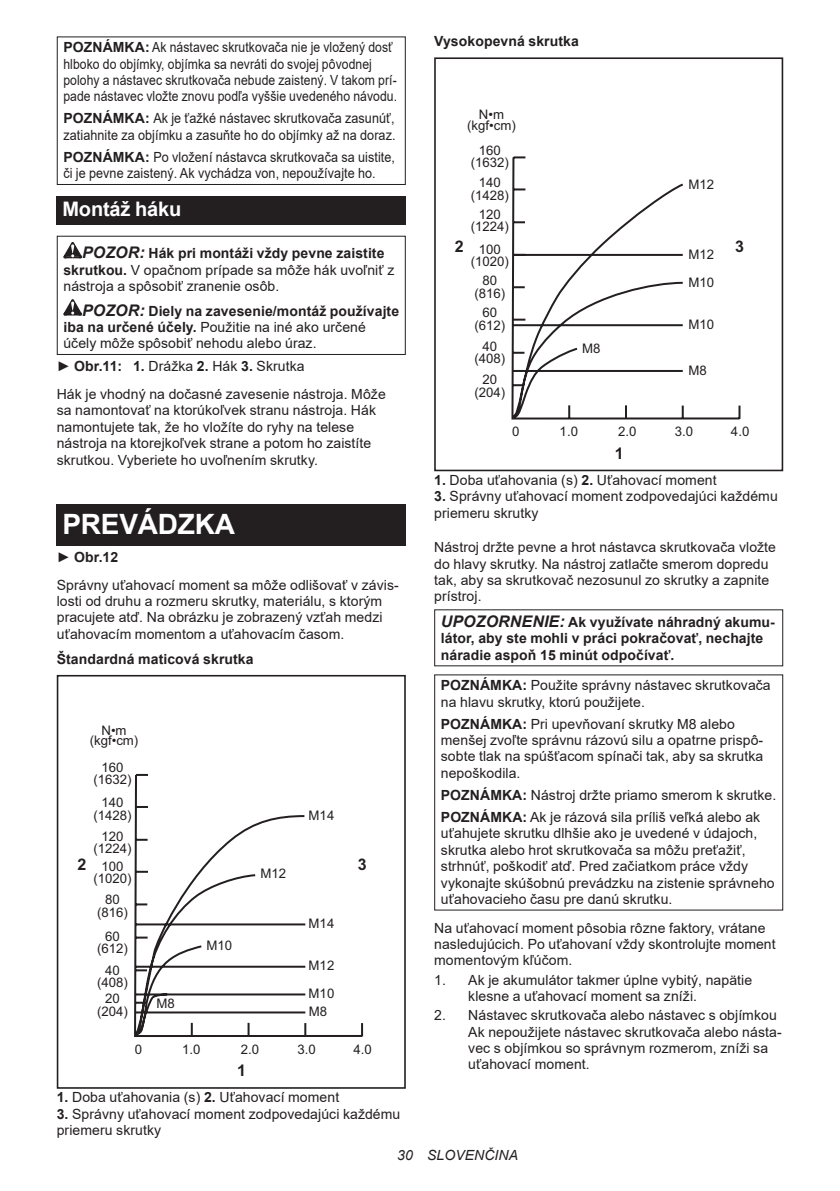
<style>
.page{position:relative;width:840px;height:1191px;background:#fff}
.page>*{position:absolute;margin:0;border:0;box-sizing:border-box;transform-origin:0 0}
.t1{font:700 28px "Arial";letter-spacing:-.01em;color:#fff}
.t2{font:700 20px "Arial";letter-spacing:-.01em;color:#fff}
.t3{font:700 16px "Arial";color:#231f20}
.t4{font:14px/16.4px "Arial";letter-spacing:.005em;color:#231f20}
.t5{font:14px/16.4px "Arial";letter-spacing:.005em;color:#231f20;scale:.87 1}
.t6{font:14px/16.4px "Arial";letter-spacing:.005em;color:#231f20;scale:.9 1}
.t7{font:700 14px/16.4px "Arial";letter-spacing:.005em;color:#231f20}
.t8{font:italic 14px "Arial";letter-spacing:.005em;color:#231f20}
.t9{font:13.2px/12.4px "Arial";color:#231f20;text-align:center}
.s1{font-weight:700}
.s2{font-weight:700;font-style:italic;font-size:16px}
.s3{font-style:italic;font-size:16px}
</style>
<div class="page">
<div style="left:57px;top:36px;width:348px;height:149px;border:1px solid #231f20"></div>
<div style="left:57px;top:196px;width:348px;height:29px;background:#231f20"></div>
<svg style="left:63px;top:242px;width:19px;height:16px"></svg>
<svg style="left:63px;top:299px;width:19px;height:16px"></svg>
<div style="left:57px;top:236px;width:348px;height:119px;border:1px solid #231f20"></div>
<div style="left:57px;top:504px;width:348px;height:41px;background:#231f20"></div>
<svg style="left:134px;top:773px;width:230px;height:264px"></svg>
<div style="left:57px;top:675px;width:348px;height:413px;border:2px solid #231f20"></div>
<svg style="left:511px;top:156px;width:230px;height:264px"></svg>
<div style="left:434px;top:57px;width:348px;height:414px;border:2px solid #231f20"></div>
<p class="t5" style="left:63px;top:39px;width:385px"><span class="s1">POZNÁMKA:</span> Ak nástavec skrutkovača nie je vložený dosť hlboko do objímky, objímka sa nevráti do svojej pôvodnej polohy a nástavec skrutkovača nebude zaistený. V takom prí&shy;pade nástavec vložte znovu podľa vyššie uvedeného návodu.</p>
<p class="t6" style="left:63px;top:110px;width:370px"><span class="s1">POZNÁMKA:</span> Ak je ťažké nástavec skrutkovača zasunúť, zatiahnite za objímku a zasuňte ho do objímky až na doraz.</p>
<p class="t6" style="left:63px;top:149px;width:370px"><span class="s1">POZNÁMKA:</span> Po vložení nástavca skrutkovača sa uistite, či je pevne zaistený. Ak vychádza von, nepoužívajte ho.</p>
<h2 class="t2" style="left:62px;top:195px;width:120px">Montáž háku</h2>
<p class="t4" style="left:63px;top:245px;width:332px;text-indent:19px"><span class="s2">POZOR:</span> <span class="s1">Hák pri montáži vždy pevne zaistite skrutkou.</span> V opačnom prípade sa môže hák uvoľniť z nástroja a spôsobiť zranenie osôb.</p>
<p class="t4" style="left:63px;top:302px;width:337px;text-indent:19px"><span class="s2">POZOR:</span> <span class="s1">Diely na zavesenie/montáž používajte iba na určené účely.</span> Použitie na iné ako určené účely môže spôsobiť nehodu alebo úraz.</p>
<p class="t4" style="left:57px;top:352px;width:330px;line-height:27.8px">► <span class="s1">Obr.11: 1.</span> Drážka <span class="s1">2.</span> Hák <span class="s1">3.</span> Skrutka<br>Hák je vhodný na dočasné zavesenie nástroja. Môže</p>
<p class="t4" style="left:57px;top:402px;width:320px">sa namontovať na ktorúkoľvek stranu nástroja. Hák namontujete tak, že ho vložíte do ryhy na telese nástroja na ktorejkoľvek strane a potom ho zaistíte skrutkou. Vyberiete ho uvoľnením skrutky.</p>
<h1 class="t1" style="left:62px;top:504px;width:174px">PREVÁDZKA</h1>
<p class="t4" style="left:57px;top:543px;width:343px;line-height:27.8px">► <span class="s1">Obr.12<br></span>Správny uťahovací moment sa môže odlišovať v závis-</p>
<p class="t4" style="left:57px;top:592px;width:327px;text-align:justify">losti od druhu a rozmeru skrutky, materiálu, s ktorým pracujete atď. Na obrázku je zobrazený vzťah medzi uťahovacím momentom a uťahovacím časom.</p>
<p class="t7" style="left:57px;top:650px;width:198px">Štandardná maticová skrutka</p>
<p class="t9" style="left:90px;top:725px;width:50px;line-height:10.6px">N•m (kgf•cm)</p>
<p class="t9" style="left:93px;top:761px;width:40px">160 (1632)</p>
<p class="t9" style="left:93px;top:795px;width:40px;line-height:13px">140 (1428)</p>
<p class="t9" style="left:93px;top:830px;width:40px;line-height:11.8px">120 (1224)</p>
<p class="t9" style="left:93px;top:860px;width:40px">100 (1020)</p>
<p class="t9" style="left:97px;top:893px;width:32px">80 (816)</p>
<p class="t9" style="left:97px;top:929px;width:32px">60 (612)</p>
<p class="t9" style="left:97px;top:963px;width:32px">40 (408)</p>
<p class="t9" style="left:97px;top:992px;width:32px;line-height:13px">20 (204)</p>
<p class="t9" style="left:135px;top:1042px;width:9px">0</p>
<p class="t3" style="left:77px;top:853px;width:10px">2</p>
<p class="t9" style="left:260px;top:867px;width:27px">M12</p>
<p class="t9" style="left:308px;top:809px;width:27px">M14</p>
<p class="t3" style="left:357px;top:853px;width:10px">3</p>
<p class="t9" style="left:156px;top:997px;width:20px">M8</p>
<p class="t9" style="left:206px;top:938px;width:27px">M10</p>
<p class="t9" style="left:308px;top:917px;width:27px">M14</p>
<p class="t9" style="left:308px;top:959px;width:27px">M12</p>
<p class="t9" style="left:308px;top:986px;width:27px">M10</p>
<p class="t9" style="left:308px;top:1005px;width:20px">M8</p>
<p class="t9" style="left:182px;top:1042px;width:20px">1.0</p>
<p class="t9" style="left:240px;top:1042px;width:20px">2.0</p>
<p class="t9" style="left:297px;top:1042px;width:20px">3.0</p>
<p class="t9" style="left:353px;top:1042px;width:20px">4.0</p>
<p class="t3" style="left:237px;top:1059px;width:10px">1</p>
<p class="t4" style="left:57px;top:1089px;width:284px"><span class="s1">1.</span> Doba uťahovania (s) <span class="s1">2.</span> Uťahovací moment</p>
<p class="t4" style="left:57px;top:1105px;width:345px"><span class="s1">3.</span> Správny uťahovací moment zodpovedajúci každému priemeru skrutky</p>
<p class="t7" style="left:434px;top:33px;width:146px">Vysokopevná skrutka</p>
<p class="t9" style="left:467px;top:109px;width:50px;line-height:10.6px">N•m (kgf•cm)</p>
<p class="t9" style="left:470px;top:144px;width:40px">160 (1632)</p>
<p class="t9" style="left:470px;top:176px;width:40px;line-height:13px">140 (1428)</p>
<p class="t9" style="left:470px;top:209px;width:40px;line-height:11.8px">120 (1224)</p>
<p class="t9" style="left:470px;top:243px;width:40px">100 (1020)</p>
<p class="t9" style="left:474px;top:274px;width:32px">80 (816)</p>
<p class="t9" style="left:474px;top:306px;width:32px">60 (612)</p>
<p class="t9" style="left:474px;top:340px;width:32px">40 (408)</p>
<p class="t9" style="left:474px;top:372px;width:32px;line-height:13px">20 (204)</p>
<p class="t9" style="left:512px;top:425px;width:9px">0</p>
<p class="t9" style="left:688px;top:178px;width:27px">M12</p>
<p class="t3" style="left:454px;top:235px;width:10px">2</p>
<p class="t3" style="left:734px;top:235px;width:10px">3</p>
<p class="t9" style="left:688px;top:240px;width:27px;line-height:27.8px;text-align:left">M12<br>M10</p>
<p class="t9" style="left:688px;top:318px;width:27px">M10</p>
<p class="t9" style="left:581px;top:342px;width:20px">M8</p>
<p class="t9" style="left:688px;top:364px;width:20px">M8</p>
<p class="t9" style="left:559px;top:425px;width:20px">1.0</p>
<p class="t9" style="left:617px;top:425px;width:20px">2.0</p>
<p class="t9" style="left:674px;top:425px;width:20px">3.0</p>
<p class="t9" style="left:730px;top:425px;width:20px">4.0</p>
<p class="t4" style="left:434px;top:471px;width:284px"><span class="s1">1.</span> Doba uťahovania (s) <span class="s1">2.</span> Uťahovací moment</p>
<p class="t4" style="left:434px;top:488px;width:345px"><span class="s1">3.</span> Správny uťahovací moment zodpovedajúci každému priemeru skrutky</p>
<p class="t4" style="left:434px;top:539px;width:343px">Nástroj držte pevne a hrot nástavca skrutkovača vložte do hlavy skrutky. Na nástroj zatlačte smerom dopredu tak, aby sa skrutkovač nezosunul zo skrutky a zapnite prístroj.</p>
<p class="t7" style="left:440px;top:614px;width:335px"><span class="s3">UPOZORNENIE:</span> Ak využívate náhradný akumu&shy;látor, aby ste mohli v práci pokračovať, nechajte náradie aspoň 15 minút odpočívať.</p>
<p class="t4" style="left:440px;top:677px;width:331px"><span class="s1">POZNÁMKA:</span> Použite správny nástavec skrutkovača na hlavu skrutky, ktorú použijete.</p>
<p class="t4" style="left:440px;top:715px;width:323px"><span class="s1">POZNÁMKA:</span> Pri upevňovaní skrutky M8 alebo menšej zvoľte správnu rázovú silu a opatrne prispô&shy;sobte tlak na spúšťacom spínači tak, aby sa skrutka nepoškodila.</p>
<p class="t4" style="left:440px;top:784px;width:337px;line-height:22px"><span class="s1">POZNÁMKA:</span> Nástroj držte priamo smerom k skrutke.<br><span class="s1">POZNÁMKA:</span> Ak je rázová sila príliš veľká alebo ak</p>
<p class="t4" style="left:440px;top:825px;width:335px">uťahujete skrutku dlhšie ako je uvedené v údajoch, skrutka alebo hrot skrutkovača sa môžu preťažiť, strhnúť, poškodiť atď. Pred začiatkom práce vždy vykonajte skúšobnú prevádzku na zistenie správneho uťahovacieho času pre danú skrutku.</p>
<p class="t4" style="left:434px;top:919px;width:343px">Na uťahovací moment pôsobia rôzne faktory, vrátane nasledujúcich. Po uťahovaní vždy skontrolujte moment momentovým kľúčom.</p>
<p class="t4" style="left:468px;top:971px;width:285px;text-indent:-34px">1. Ak je akumulátor takmer úplne vybitý, napätie klesne a uťahovací moment sa zníži.</p>
<p class="t4" style="left:468px;top:1007px;width:315px;text-indent:-34px">2. Nástavec skrutkovača alebo nástavec s objímkou Ak nepoužijete nástavec skrutkovača alebo násta&shy;vec s objímkou so správnym rozmerom, zníži sa uťahovací moment.</p>
<p class="t3" style="left:614px;top:442px;width:10px">1</p>
<p class="t8" style="left:397px;top:1146px;width:122px">30 SLOVENČINA</p>
</div>
